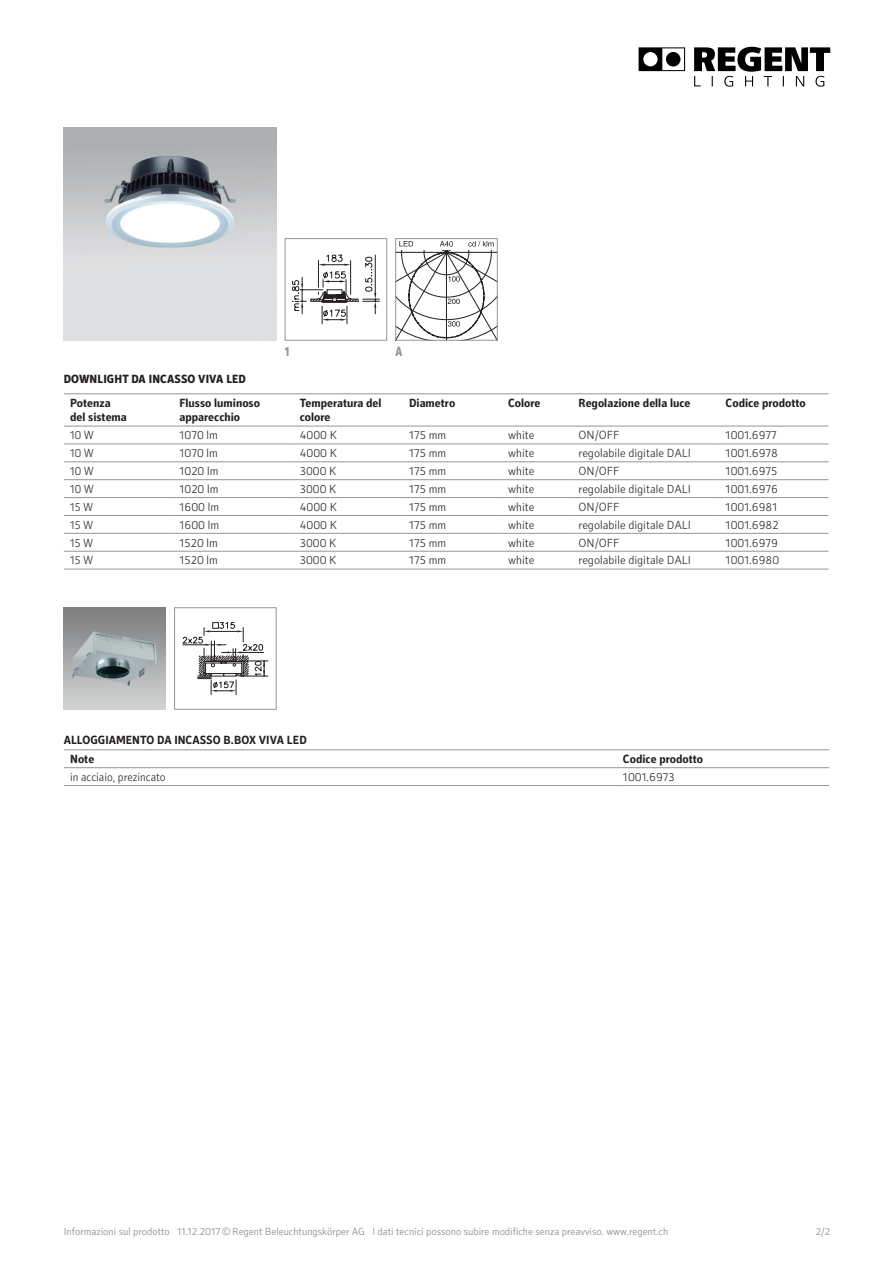
<style>
.page{position:relative;width:893px;height:1263px;background:#fff}
.page>*{position:absolute;margin:0;border:0;box-sizing:border-box;transform-origin:0 0}
.t1{font:800 13.5px "Secca";color:#939598;scale:.83 1}
.t2{font:300 12px "Secca";color:#231f20}
.t3{font:700 12px/14.4px "Secca";color:#231f20}
.t4{font:300 12px "Secca";color:#231f20;scale:.95 1}
.t5{font:800 12px "Secca";letter-spacing:.01em;color:#231f20}
.t6{font:300 10.5px "Secca";color:#808285}
</style>
<div class="page">
<svg style="left:639px;top:47px;width:191px;height:40px"></svg>
<svg style="left:397px;top:241px;width:98px;height:97px"></svg>
<div style="left:395px;top:238px;width:102px;height:102px;border:1px solid #939598"></div>
<svg style="left:292px;top:254px;width:88px;height:70px"></svg>
<div style="left:285px;top:238px;width:102px;height:102px;border:1px solid #939598"></div>
<img style="left:64px;top:128px;width:212px;height:212px">
<svg style="left:182px;top:622px;width:86px;height:73px"></svg>
<div style="left:174px;top:607px;width:102px;height:102px;border:1px solid #939598"></div>
<img style="left:64px;top:607px;width:102px;height:102px">
<hr style="left:64px;top:393px;width:109px;height:1px;background:#939598">
<hr style="left:173px;top:393px;width:120px;height:1px;background:#939598">
<hr style="left:293px;top:393px;width:110px;height:1px;background:#939598">
<hr style="left:403px;top:393px;width:99px;height:1px;background:#939598">
<hr style="left:502px;top:393px;width:70px;height:1px;background:#939598">
<hr style="left:572px;top:393px;width:147px;height:1px;background:#939598">
<hr style="left:719px;top:393px;width:110px;height:1px;background:#939598">
<hr style="left:64px;top:426px;width:109px;height:1px;background:#939598">
<hr style="left:173px;top:426px;width:120px;height:1px;background:#939598">
<hr style="left:293px;top:426px;width:110px;height:1px;background:#939598">
<hr style="left:403px;top:426px;width:99px;height:1px;background:#939598">
<hr style="left:502px;top:426px;width:70px;height:1px;background:#939598">
<hr style="left:572px;top:426px;width:147px;height:1px;background:#939598">
<hr style="left:719px;top:426px;width:110px;height:1px;background:#939598">
<hr style="left:64px;top:444px;width:109px;height:1px;background:#939598">
<hr style="left:173px;top:444px;width:120px;height:1px;background:#939598">
<hr style="left:293px;top:444px;width:110px;height:1px;background:#939598">
<hr style="left:403px;top:444px;width:99px;height:1px;background:#939598">
<hr style="left:502px;top:444px;width:70px;height:1px;background:#939598">
<hr style="left:572px;top:444px;width:147px;height:1px;background:#939598">
<hr style="left:719px;top:444px;width:110px;height:1px;background:#939598">
<hr style="left:64px;top:462px;width:109px;height:1px;background:#939598">
<hr style="left:173px;top:462px;width:120px;height:1px;background:#939598">
<hr style="left:293px;top:462px;width:110px;height:1px;background:#939598">
<hr style="left:403px;top:462px;width:99px;height:1px;background:#939598">
<hr style="left:502px;top:462px;width:70px;height:1px;background:#939598">
<hr style="left:572px;top:462px;width:147px;height:1px;background:#939598">
<hr style="left:719px;top:462px;width:110px;height:1px;background:#939598">
<hr style="left:64px;top:479px;width:109px;height:1px;background:#939598">
<hr style="left:173px;top:479px;width:120px;height:1px;background:#939598">
<hr style="left:293px;top:479px;width:110px;height:1px;background:#939598">
<hr style="left:403px;top:479px;width:99px;height:1px;background:#939598">
<hr style="left:502px;top:479px;width:70px;height:1px;background:#939598">
<hr style="left:572px;top:479px;width:147px;height:1px;background:#939598">
<hr style="left:719px;top:479px;width:110px;height:1px;background:#939598">
<hr style="left:64px;top:515px;width:109px;height:1px;background:#939598">
<hr style="left:173px;top:515px;width:120px;height:1px;background:#939598">
<hr style="left:293px;top:515px;width:110px;height:1px;background:#939598">
<hr style="left:403px;top:515px;width:99px;height:1px;background:#939598">
<hr style="left:502px;top:515px;width:70px;height:1px;background:#939598">
<hr style="left:572px;top:515px;width:147px;height:1px;background:#939598">
<hr style="left:719px;top:515px;width:110px;height:1px;background:#939598">
<hr style="left:64px;top:533px;width:109px;height:1px;background:#939598">
<hr style="left:173px;top:533px;width:120px;height:1px;background:#939598">
<hr style="left:293px;top:533px;width:110px;height:1px;background:#939598">
<hr style="left:403px;top:533px;width:99px;height:1px;background:#939598">
<hr style="left:502px;top:533px;width:70px;height:1px;background:#939598">
<hr style="left:572px;top:533px;width:147px;height:1px;background:#939598">
<hr style="left:719px;top:533px;width:110px;height:1px;background:#939598">
<hr style="left:64px;top:551px;width:109px;height:1px;background:#939598">
<hr style="left:173px;top:551px;width:120px;height:1px;background:#939598">
<hr style="left:293px;top:551px;width:110px;height:1px;background:#939598">
<hr style="left:403px;top:551px;width:99px;height:1px;background:#939598">
<hr style="left:502px;top:551px;width:70px;height:1px;background:#939598">
<hr style="left:572px;top:551px;width:147px;height:1px;background:#939598">
<hr style="left:719px;top:551px;width:110px;height:1px;background:#939598">
<hr style="left:64px;top:569px;width:109px;height:1px;background:#939598">
<hr style="left:173px;top:569px;width:120px;height:1px;background:#939598">
<hr style="left:293px;top:569px;width:110px;height:1px;background:#939598">
<hr style="left:403px;top:569px;width:99px;height:1px;background:#939598">
<hr style="left:502px;top:569px;width:70px;height:1px;background:#939598">
<hr style="left:572px;top:569px;width:147px;height:1px;background:#939598">
<hr style="left:719px;top:569px;width:110px;height:1px;background:#939598">
<hr style="left:64px;top:497px;width:109px;height:1px;background:#939598">
<hr style="left:173px;top:497px;width:120px;height:1px;background:#939598">
<hr style="left:293px;top:497px;width:110px;height:1px;background:#939598">
<hr style="left:403px;top:497px;width:99px;height:1px;background:#939598">
<hr style="left:502px;top:497px;width:70px;height:1px;background:#939598">
<hr style="left:572px;top:497px;width:147px;height:1px;background:#939598">
<hr style="left:719px;top:497px;width:110px;height:1px;background:#939598">
<hr style="left:617px;top:749px;width:212px;height:1px;background:#939598">
<hr style="left:64px;top:767px;width:553px;height:1px;background:#939598">
<hr style="left:617px;top:767px;width:212px;height:1px;background:#939598">
<hr style="left:64px;top:785px;width:553px;height:1px;background:#939598">
<hr style="left:617px;top:785px;width:212px;height:1px;background:#939598">
<hr style="left:64px;top:749px;width:553px;height:1px;background:#939598">
<p class="t1" style="left:285px;top:343px;width:8px">1</p>
<p class="t1" style="left:395px;top:343px;width:10px">A</p>
<p class="t5" style="left:64px;top:372px;width:184px">DOWNLIGHT DA INCASSO VIVA LED</p>
<p class="t3" style="left:70px;top:396px;width:58px">Potenza del sistema</p>
<p class="t3" style="left:179px;top:396px;width:82px">Flusso luminoso apparecchio</p>
<p class="t3" style="left:300px;top:396px;width:83px">Temperatura del colore</p>
<p class="t3" style="left:409px;top:396px;width:48px">Diametro</p>
<p class="t3" style="left:508px;top:396px;width:34px">Colore</p>
<p class="t3" style="left:578px;top:396px;width:114px">Regolazione della luce</p>
<p class="t3" style="left:726px;top:396px;width:82px">Codice prodotto</p>
<p class="t4" style="left:70px;top:428px;width:26px">10 W</p>
<p class="t2" style="left:179px;top:428px;width:40px">1070 lm</p>
<p class="t2" style="left:300px;top:428px;width:39px">4000 K</p>
<p class="t2" style="left:409px;top:428px;width:39px">175 mm</p>
<p class="t2" style="left:508px;top:428px;width:28px">white</p>
<p class="t2" style="left:578px;top:428px;width:43px">ON/OFF</p>
<p class="t2" style="left:726px;top:428px;width:53px">1001.6977</p>
<p class="t4" style="left:70px;top:446px;width:26px">10 W</p>
<p class="t2" style="left:179px;top:446px;width:40px">1070 lm</p>
<p class="t2" style="left:300px;top:446px;width:39px">4000 K</p>
<p class="t2" style="left:409px;top:446px;width:39px">175 mm</p>
<p class="t2" style="left:508px;top:446px;width:28px">white</p>
<p class="t2" style="left:578px;top:446px;width:114px">regolabile digitale DALI</p>
<p class="t2" style="left:726px;top:446px;width:54px">1001.6978</p>
<p class="t4" style="left:70px;top:464px;width:26px">10 W</p>
<p class="t2" style="left:179px;top:464px;width:41px">1020 lm</p>
<p class="t2" style="left:300px;top:464px;width:38px">3000 K</p>
<p class="t2" style="left:409px;top:464px;width:39px">175 mm</p>
<p class="t2" style="left:508px;top:464px;width:28px">white</p>
<p class="t2" style="left:578px;top:464px;width:43px">ON/OFF</p>
<p class="t2" style="left:726px;top:464px;width:53px">1001.6975</p>
<p class="t4" style="left:70px;top:482px;width:26px">10 W</p>
<p class="t2" style="left:179px;top:482px;width:41px">1020 lm</p>
<p class="t2" style="left:300px;top:482px;width:38px">3000 K</p>
<p class="t2" style="left:409px;top:482px;width:39px">175 mm</p>
<p class="t2" style="left:508px;top:482px;width:28px">white</p>
<p class="t2" style="left:578px;top:482px;width:114px">regolabile digitale DALI</p>
<p class="t2" style="left:726px;top:482px;width:54px">1001.6976</p>
<p class="t4" style="left:70px;top:500px;width:26px">15 W</p>
<p class="t2" style="left:179px;top:500px;width:41px">1600 lm</p>
<p class="t2" style="left:300px;top:500px;width:39px">4000 K</p>
<p class="t2" style="left:409px;top:500px;width:39px">175 mm</p>
<p class="t2" style="left:508px;top:500px;width:28px">white</p>
<p class="t2" style="left:578px;top:500px;width:43px">ON/OFF</p>
<p class="t2" style="left:726px;top:500px;width:53px">1001.6981</p>
<p class="t4" style="left:70px;top:518px;width:26px">15 W</p>
<p class="t2" style="left:179px;top:518px;width:41px">1600 lm</p>
<p class="t2" style="left:300px;top:518px;width:39px">4000 K</p>
<p class="t2" style="left:409px;top:518px;width:39px">175 mm</p>
<p class="t2" style="left:508px;top:518px;width:28px">white</p>
<p class="t2" style="left:578px;top:518px;width:114px">regolabile digitale DALI</p>
<p class="t2" style="left:726px;top:518px;width:54px">1001.6982</p>
<p class="t4" style="left:70px;top:536px;width:26px">15 W</p>
<p class="t2" style="left:179px;top:536px;width:40px">1520 lm</p>
<p class="t2" style="left:300px;top:536px;width:38px">3000 K</p>
<p class="t2" style="left:409px;top:536px;width:39px">175 mm</p>
<p class="t2" style="left:508px;top:536px;width:28px">white</p>
<p class="t2" style="left:578px;top:536px;width:43px">ON/OFF</p>
<p class="t2" style="left:726px;top:536px;width:54px">1001.6979</p>
<p class="t4" style="left:70px;top:554px;width:26px">15 W</p>
<p class="t2" style="left:179px;top:554px;width:40px">1520 lm</p>
<p class="t2" style="left:300px;top:554px;width:38px">3000 K</p>
<p class="t2" style="left:409px;top:554px;width:39px">175 mm</p>
<p class="t2" style="left:508px;top:554px;width:28px">white</p>
<p class="t2" style="left:578px;top:554px;width:114px">regolabile digitale DALI</p>
<p class="t2" style="left:726px;top:554px;width:55px">1001.6980</p>
<p class="t3" style="left:70px;top:730px;width:238px;line-height:19.4px;text-indent:-6px">ALLOGGIAMENTO DA INCASSO B.BOX VIVA LED<br>Note</p>
<p class="t3" style="left:623px;top:752px;width:82px">Codice prodotto</p>
<p class="t4" style="left:70px;top:770px;width:102px">in acciaio, prezincato</p>
<p class="t2" style="left:623px;top:770px;width:53px">1001.6973</p>
<p class="t6" style="left:64px;top:1225px;width:606px">Informazioni sul prodotto 11.12.2017 © Regent Beleuchtungskörper AG I dati tecnici possono subire modifiche senza preavviso. www.regent.ch</p>
<p class="t6" style="left:816px;top:1225px;width:16px">2/2</p>
</div>
